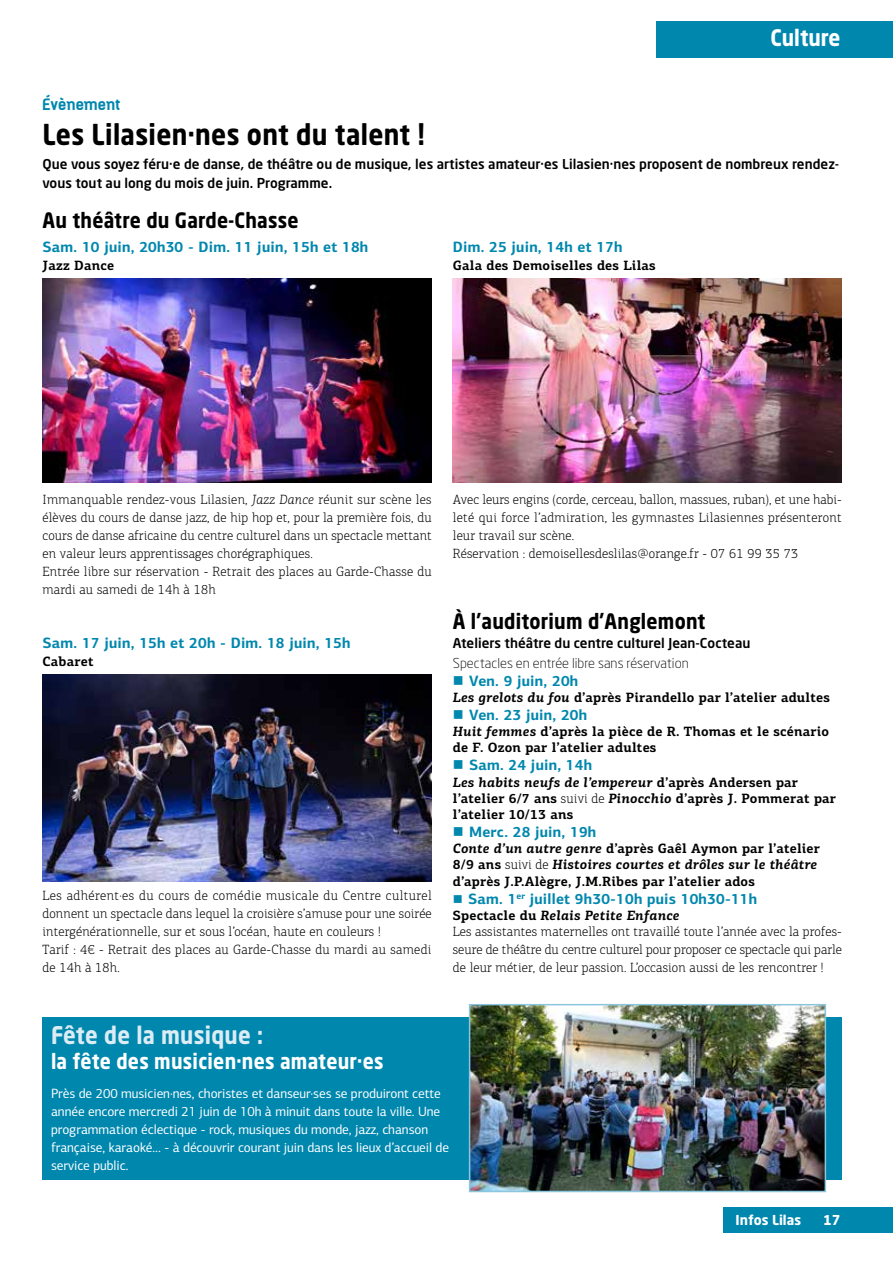
<style>
.page{position:relative;width:893px;height:1263px;background:#fff}
.page>*{position:absolute;margin:0;border:0;box-sizing:border-box;transform-origin:0 0}
.t1{font:700 28.5px "Neo Sans Std";letter-spacing:.015em;color:#000;scale:.9 1}
.t2{font:700 24px "Neo Sans Std";letter-spacing:.015em;color:#dbecf4;scale:.9 1}
.t3{font:700 22.5px "Neo Sans Std";color:#fff;scale:.9 1}
.t4{font:700 21px "Neo Sans Std";letter-spacing:.015em;color:#000;scale:.9 1}
.t5{font:700 21px "Neo Sans Std";letter-spacing:.015em;color:#fff;scale:.9 1}
.t6{font:700 15px "PF Centro Sans Pro";letter-spacing:.015em;color:#0087ae}
.t7{font:700 15px "Kelson";letter-spacing:.01em;color:#0087ae}
.t8{font:300 13.5px/18px "PF Centro Slab Pro";letter-spacing:.015em;color:#000}
.t9{font:700 13.5px/16.2px "PF Centro Slab Pro";letter-spacing:.015em;color:#000}
.t10{font:13.5px/18px "PF Centro Sans Pro";letter-spacing:-.005em;color:#fff}
.t11{font:500 13.5px/19.5px "Neo Sans Std";color:#000}
.t12{font:300 13.5px "Neo Sans Std";color:#000}
.t13{font:700 13.5px "Neo Sans Std";color:#fff}
.s1{font-style:italic}
.s2{font-weight:300}
.s3{font-weight:700}
.s4{font-weight:700;font-style:italic}
</style>
<div class="page">
<div style="left:43px;top:1017px;width:799px;height:162px;background:#0087ae"></div>
<img style="left:472px;top:1007px;width:351px;height:182px">
<div style="left:469px;top:1004px;width:357px;height:188px;border:2px solid #8bc6dc"></div>
<img style="left:43px;top:279px;width:389px;height:203px">
<img style="left:43px;top:675px;width:389px;height:206px">
<img style="left:453px;top:279px;width:389px;height:203px">
<div style="left:723px;top:1208px;width:170px;height:25px;background:#0087ae"></div>
<div style="left:657px;top:21px;width:236px;height:36px;background:#0087ae"></div>
<h3 class="t3" style="left:770px;top:24px;width:79px">Culture</h3>
<p class="t7" style="left:43px;top:94px;width:79px">Évènement</p>
<h1 class="t1" style="left:43px;top:116px;width:426px">Les Lilasien·nes ont du talent !</h1>
<p class="t11" style="left:43px;top:153px;width:798px">Que vous soyez féru·e de danse, de théâtre ou de musique, les artistes amateur·es Lilasien·nes proposent de nombreux rendez&shy;vous tout au long du mois de juin. Programme.</p>
<h3 class="t4" style="left:43px;top:207px;width:286px">Au théâtre du Garde-Chasse</h3>
<p class="t6" style="left:43px;top:237px;width:327px">Sam. 10 juin, 20h30 - Dim. 11 juin, 15h et 18h</p>
<p class="t9" style="left:43px;top:257px;width:73px">Jazz Dance</p>
<p class="t6" style="left:453px;top:237px;width:171px">Dim. 25 juin, 14h et 17h</p>
<p class="t9" style="left:453px;top:257px;width:204px">Gala des Demoiselles des Lilas</p>
<p class="t8" style="left:43px;top:491px;width:391px">Immanquable rendez-vous Lilasien, <span class="s1">Jazz Dance</span> réunit sur scène les élèves du cours de danse jazz, de hip hop et, pour la première fois, du cours de danse africaine du centre culturel dans un spectacle mettant en valeur leurs apprentissages chorégraphiques.<br>Entrée libre sur réservation - Retrait des places au Garde-Chasse du mardi au samedi de 14h à 18h</p>
<p class="t6" style="left:43px;top:633px;width:309px">Sam. 17 juin, 15h et 20h - Dim. 18 juin, 15h</p>
<p class="t9" style="left:43px;top:653px;width:53px">Cabaret</p>
<p class="t8" style="left:43px;top:887px;width:391px">Les adhérent·es du cours de comédie musicale du Centre culturel donnent un spectacle dans lequel la croisière s’amuse pour une soirée intergénérationnelle, sur et sous l’océan, haute en couleurs !<br>Tarif : 4€ - Retrait des places au Garde-Chasse du mardi au samedi de 14h à 18h.</p>
<p class="t8" style="left:453px;top:491px;width:391px">Avec leurs engins (corde, cerceau, ballon, massues, ruban), et une habi&shy;leté qui force l’admiration, les gymnastes Lilasiennes présenteront leur travail sur scène.<br>Réservation : demoisellesdeslilas@orange.fr - 07 61 99 35 73</p>
<h3 class="t4" style="left:453px;top:608px;width:282px">À l’auditorium d’Anglemont</h3>
<p class="t11" style="left:453px;top:633px;width:299px">Ateliers théâtre du centre culturel Jean-Cocteau</p>
<p class="t12" style="left:453px;top:655px;width:237px">Spectacles en entrée libre sans réservation</p>
<p class="t6" style="left:453px;top:671px;width:127px">■ Ven. 9 juin, 20h</p>
<p class="t9" style="left:453px;top:689px;width:379px"><span class="s1">Les grelots du fou</span> d’après Pirandello par l’atelier adultes</p>
<p class="t6" style="left:453px;top:705px;width:136px">■ Ven. 23 juin, 20h</p>
<p class="t9" style="left:453px;top:723px;width:378px"><span class="s1">Huit femmes</span> d’après la pièce de R. Thomas et le scénario de F. Ozon par l’atelier adultes</p>
<p class="t6" style="left:453px;top:756px;width:141px">■ Sam. 24 juin, 14h</p>
<p class="t9" style="left:453px;top:774px;width:385px"><span class="s1">Les habits neufs de l’empereur</span> d’après Andersen par l’atelier 6/7 ans <span class="s2">suivi de</span> <span class="s1">Pinocchio</span> d’après J. Pommerat par l’atelier 10/13 ans</p>
<p class="t6" style="left:453px;top:822px;width:145px">■ Merc. 28 juin, 19h</p>
<p class="t9" style="left:453px;top:840px;width:368px"><span class="s1">Conte d’un autre genre</span> d’après Gaêl Aymon par l’atelier<br>8/9 ans <span class="s2">suivi de</span> <span class="s1">Histoires courtes et drôles sur le théâtre </span>d’après J.P.Alègre, J.M.Ribes par l’atelier ados</p>
<p class="t6" style="left:453px;top:889px;width:306px">■ Sam. 1<sup>er</sup> juillet 9h30-10h puis 10h30-11h</p>
<p class="t8" style="left:453px;top:907px;width:391px;line-height:16.2px"><span class="s3">Spectacle du</span> <span class="s4">Relais Petite Enfance<br></span>Les assistantes maternelles ont travaillé toute l’année avec la profes-</p>
<p class="t8" style="left:453px;top:941px;width:390px">seure de théâtre du centre culturel pour proposer ce spectacle qui parle de leur métier, de leur passion. L’occasion aussi de les rencontrer !</p>
<h2 class="t2" style="left:51px;top:1020px;width:237px">Fête de la musique :</h2>
<h3 class="t5" style="left:51px;top:1048px;width:371px">la fête des musicien·nes amateur·es</h3>
<p class="t10" style="left:51px;top:1084px;width:400px">Près de 200 musicien·nes, choristes et danseur·ses se produiront cette année encore mercredi 21 juin de 10h à minuit dans toute la ville. Une programmation éclectique - rock, musiques du monde, jazz, chanson française, karaoké… - à découvrir courant juin dans les lieux d’accueil de service public.</p>
<p class="t13" style="left:736px;top:1212px;width:67px">Infos Lilas</p>
<p class="t13" style="left:823px;top:1212px;width:19px">17</p>
</div>
